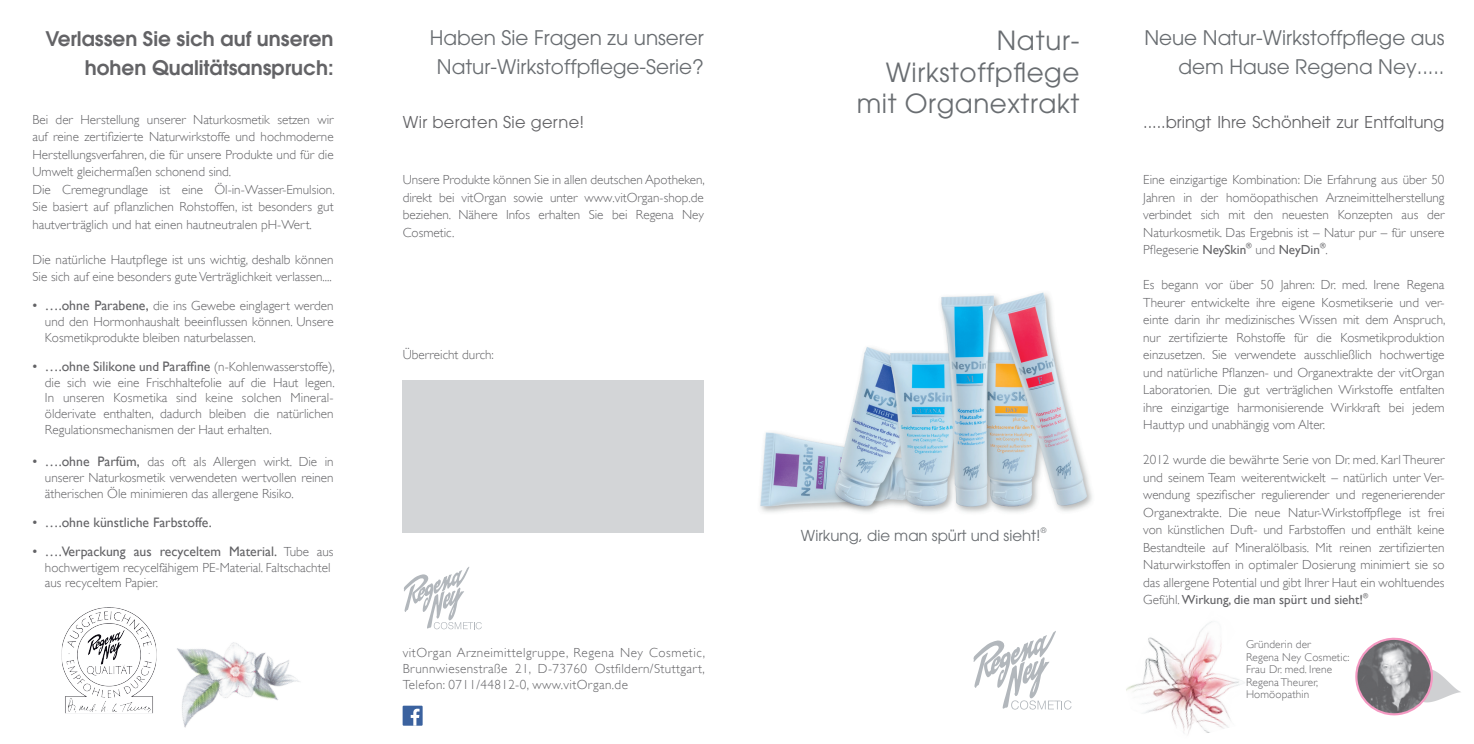
<style>
.page{position:relative;width:1474px;height:744px;background:#fff}
.page>*{position:absolute;margin:0;border:0;box-sizing:border-box;transform-origin:0 0}
.t1{font:26.25px/31.5px "Avant Garde";letter-spacing:.02em;color:#696d71;text-align:right}
.t2{font:20px/28.8px "Avant Garde";color:#696d71;text-align:right}
.t3{font:600 20px/28.8px "Avant Garde CE";color:#636366;text-align:right}
.t4{font:16.25px "Avant Garde";color:#636366}
.t5{font:16.25px "Avant Garde";letter-spacing:.02em;color:#636366}
.t6{font:15px "Avant Garde";color:#696d71}
.t7{font:13.75px "Gill Sans";color:#636366}
.t8{font:300 13.12px/17.5px "Gill Sans";color:#636366;text-align:justify}
.t9{font:13.12px "Gill Sans";color:#636366}
.t10{font:300 11.25px/12.5px "Gill Sans";letter-spacing:.01em;color:#636366}
.t11{font:7.5px "Gill Sans";color:#636366}
.t12{font:7.5px "Avant Garde";color:#696d71}
.t13{font:6.88px "Gill Sans";color:#636366}
.s1{font-weight:400;font-size:13.75px}
.s2{font-size:13.12px}
.s3{font-weight:300;font-size:13.12px}
.s4{font-weight:400}
.s5{font-weight:300}
</style>
<div class="page">
<div style="left:403px;top:381px;width:301px;height:152px;background:#d3d5d7"></div>
<svg style="left:404px;top:567px;width:78px;height:62px"></svg>
<div style="left:403px;top:706px;width:20px;height:20px;background:#3b629f"></div>
<svg style="left:411px;top:709px;width:9px;height:17px"></svg>
<img style="left:760px;top:292px;width:332px;height:221px">
<svg style="left:974px;top:631px;width:98px;height:78px"></svg>
<img style="left:1126px;top:621px;width:119px;height:113px">
<svg style="left:1355px;top:637px;width:106px;height:79px"></svg>
<img style="left:152px;top:642px;width:148px;height:86px">
<img style="left:62px;top:607px;width:94px;height:106px">
<h2 class="t2" style="left:430px;top:24px;width:276px;text-align:center">Haben Sie Fragen zu unserer<br>Natur-Wirkstoffpflege-Serie?</h2>
<h2 class="t3" style="left:45px;top:24px;width:290px">Verlassen Sie sich auf unseren hohen Qualitätsanspruch:</h2>
<h1 class="t1" style="left:857px;top:25px;width:224px">Natur-<br>Wirkstoffpflege mit Organextrakt</h1>
<p class="t5" style="left:403px;top:112px;width:183px">Wir beraten Sie gerne!</p>
<p class="t8" style="left:32px;top:111px;width:304px;text-align:left">Bei der Herstellung unserer Naturkosmetik setzen wir auf reine zertifizierte Naturwirkstoffe und hochmoderne Herstellungsverfahren, die für unsere Produkte und für die Umwelt gleichermaßen schonend sind.<br>Die Cremegrundlage ist eine Öl-in-Wasser-Emulsion.<br>Sie basiert auf pflanzlichen Rohstoffen, ist besonders gut hautverträglich und hat einen hautneutralen pH-Wert.</p>
<p class="t8" style="left:32px;top:251px;width:303px">Die natürliche Hautpflege ist uns wichtig, deshalb können<br>Sie sich auf eine besonders gute Verträglichkeit verlassen....</p>
<p class="t8" style="left:45px;top:298px;width:290px;line-height:15.8px;text-indent:-12px"><span class="s1">• ….ohne Parabene,</span> die ins Gewebe einglagert werden und den Hormonhaushalt beeinflussen können. Unsere Kosmetikprodukte bleiben naturbelassen.</p>
<p class="t7" style="left:32px;top:358px;width:304px">• ….ohne Silikone <span class="s2">und</span> Paraffine <span class="s3">(n-Kohlenwasserstoffe),</span></p>
<p class="t8" style="left:45px;top:374px;width:291px;line-height:15.8px">die sich wie eine Frischhaltefolie auf die Haut legen.<br>In unseren Kosmetika sind keine solchen Mineral&shy;ölderivate enthalten, dadurch bleiben die natürlichen Regulationsmechanismen der Haut erhalten.</p>
<p class="t8" style="left:45px;top:454px;width:290px;line-height:15.8px;text-indent:-12px"><span class="s1">• ….ohne Parfüm,</span> das oft als Allergen wirkt. Die in unserer Naturkosmetik verwendeten wertvollen reinen ätherischen Öle minimieren das allergene Risiko.</p>
<p class="t7" style="left:32px;top:514px;width:181px">• ….ohne künstliche Farbstoffe.</p>
<p class="t7" style="left:32px;top:543px;width:303px">• ….Verpackung aus recyceltem Material. <span class="s3">Tube aus</span></p>
<p class="t8" style="left:45px;top:559px;width:287px;line-height:15.8px">hochwertigem recycelfähigem PE-Material. Faltschachtel aus recyceltem Papier.</p>
<p class="t8" style="left:403px;top:171px;width:304px">Unsere Produkte können Sie in allen deutschen Apotheken, direkt bei vitOrgan sowie unter www.vitOrgan-shop.de beziehen. Nähere Infos erhalten Sie bei Regena Ney Cosmetic.</p>
<p class="t8" style="left:403px;top:346px;width:93px">Überreicht durch:</p>
<p class="t6" style="left:801px;top:526px;width:241px">Wirkung, die man spürt und sieht!</p>
<p class="t12" style="left:1041px;top:526px;width:7px">®</p>
<p class="t8" style="left:403px;top:644px;width:304px;line-height:16.2px">vitOrgan Arzneimittelgruppe, Regena Ney Cosmetic, Brunnwiesenstraße 21, D-73760 Ostfildern/Stuttgart, Telefon: 0711/44812-0, www.vitOrgan.de</p>
<h2 class="t2" style="left:1144px;top:24px;width:302px">Neue Natur-Wirkstoffpflege aus dem Hause Regena Ney.....</h2>
<p class="t4" style="left:1143px;top:112px;width:303px">.....bringt Ihre Schönheit zur Entfaltung</p>
<p class="t8" style="left:1143px;top:171px;width:303px">Eine einzigartige Kombination: Die Erfahrung aus über 50<br>Jahren in der homöopathischen Arzneimittelherstellung verbindet sich mit den neuesten Konzepten aus der Naturkosmetik. Das Ergebnis ist – Natur pur – für unsere Pflegeserie <span class="s4">NeySkin</span></p>
<p class="t11" style="left:1320px;top:241px;width:7px">®</p>
<p class="t8" style="left:1143px;top:276px;width:304px">Es begann vor über 50 Jahren: Dr. med. Irene Regena Theurer entwickelte ihre eigene Kosmetikserie und ver&shy;einte darin ihr medizinisches Wissen mit dem Anspruch, nur zertifizierte Rohstoffe für die Kosmetikproduktion einzusetzen. Sie verwendete ausschließlich hochwertige und natürliche Pflanzen- und Organextrakte der vitOrgan Laboratorien. Die gut verträglichen Wirkstoffe entfalten ihre einzigartige harmonisierende Wirkkraft bei jedem Hauttyp und unabhängig vom Alter.</p>
<p class="t8" style="left:1143px;top:451px;width:303px">2012 wurde die bewährte Serie von Dr. med. Karl Theurer und seinem Team weiterentwickelt – natürlich unter Ver&shy;wendung spezifischer regulierender und regenerierender Organextrakte. Die neue Natur-Wirkstoffpflege ist frei von künstlichen Duft- und Farbstoffen und enthält keine Bestandteile auf Mineralölbasis. Mit reinen zertifizierten Naturwirkstoffen in optimaler Dosierung minimiert sie so das allergene Potential und gibt Ihrer Haut ein wohltuendes Gefühl. <span class="s4">Wirkung, die man spürt und sieht!</span></p>
<p class="t11" style="left:1246px;top:241px;width:7px">®</p>
<p class="t9" style="left:1255px;top:242px;width:74px"><span class="s5">und</span> NeyDin <span class="s5">.</span></p>
<p class="t13" style="left:1363px;top:592px;width:7px">®</p>
<p class="t10" style="left:1246px;top:638px;width:105px">Gründerin der<br>Regena Ney Cosmetic:<br>Frau Dr. med. Irene<br>Regena Theurer,<br>Homöopathin</p>
</div>
